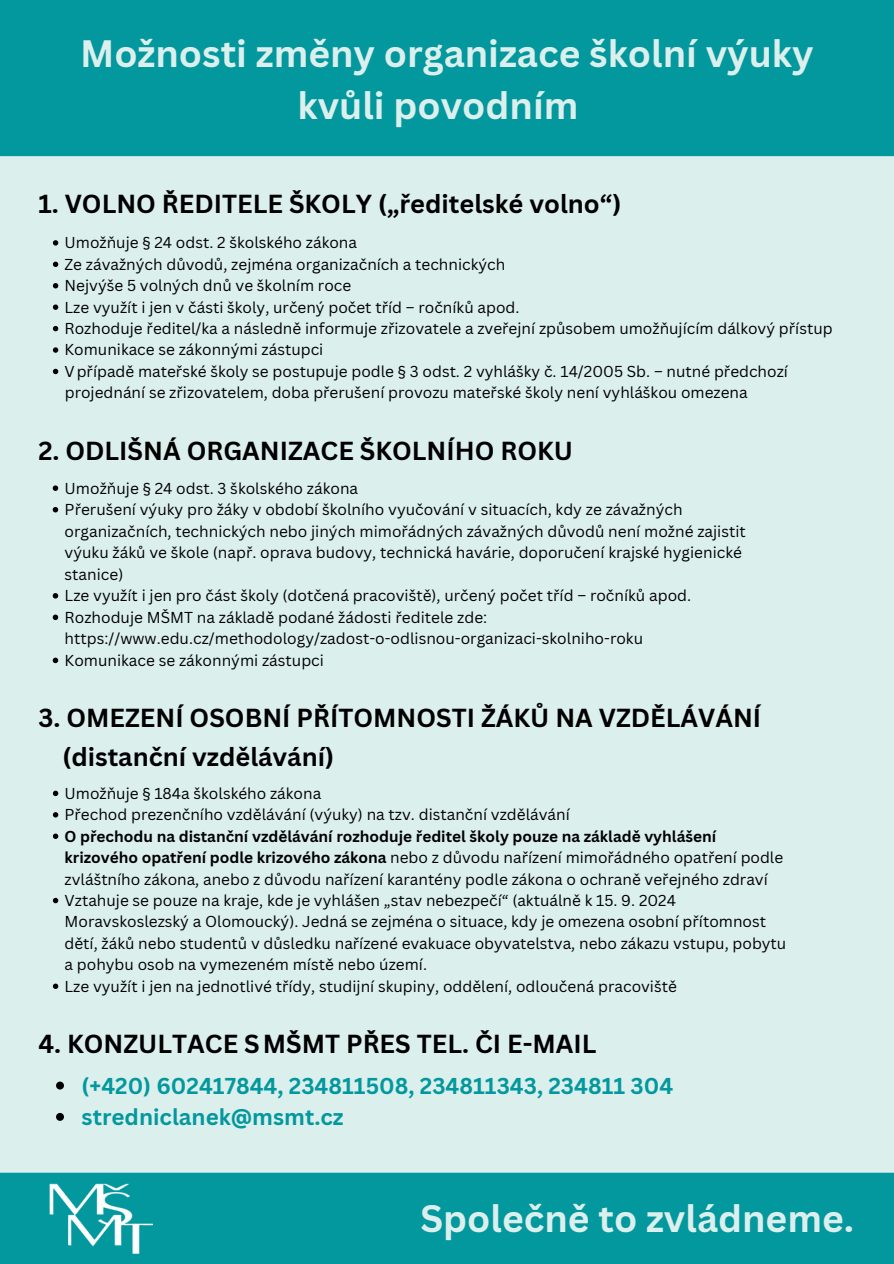
<style>
.page{position:relative;width:894px;height:1264px;background:#fff}
.page>*{position:absolute;margin:0;border:0;box-sizing:border-box;transform-origin:0 0}
.t1{font:700 37.2px/51.6px "Canva Sans";color:#dbefed;text-align:center}
.t2{font:700 25.35px/38.8px "Canva Sans";color:#000}
.t3{font:700 22.35px "Canva Sans";color:#03989e}
.t4{font:15.45px/21.5px "Canva Sans";color:#000}
.s1{font-weight:700}
</style>
<div class="page">
<div style="left:0;top:0;width:893px;height:1263px;background:#dbefed"></div>
<div style="left:0;top:0;width:893px;height:157px;background:#03989e"></div>
<svg style="left:0;top:1120px;width:893px;height:96px"></svg>
<div style="left:0;top:1216px;width:893px;height:47px;background:#03989e"></div>
<img style="left:43px;top:1174px;width:117px;height:80px">
<svg style="left:53px;top:240px;width:5px;height:5px"></svg>
<svg style="left:53px;top:262px;width:5px;height:5px"></svg>
<svg style="left:53px;top:283px;width:5px;height:5px"></svg>
<svg style="left:53px;top:304px;width:5px;height:6px"></svg>
<svg style="left:53px;top:326px;width:5px;height:5px"></svg>
<svg style="left:53px;top:347px;width:5px;height:6px"></svg>
<svg style="left:53px;top:369px;width:5px;height:5px"></svg>
<svg style="left:53px;top:485px;width:5px;height:6px"></svg>
<svg style="left:53px;top:507px;width:5px;height:5px"></svg>
<svg style="left:53px;top:593px;width:5px;height:5px"></svg>
<svg style="left:53px;top:614px;width:5px;height:6px"></svg>
<svg style="left:53px;top:657px;width:5px;height:6px"></svg>
<svg style="left:53px;top:790px;width:5px;height:6px"></svg>
<svg style="left:53px;top:812px;width:5px;height:5px"></svg>
<svg style="left:53px;top:833px;width:5px;height:6px"></svg>
<svg style="left:53px;top:897px;width:5px;height:6px"></svg>
<svg style="left:53px;top:983px;width:5px;height:5px"></svg>
<svg style="left:56px;top:1081px;width:8px;height:8px"></svg>
<svg style="left:56px;top:1113px;width:8px;height:7px"></svg>
<h3 class="t1" style="left:80px;top:27px;width:734px">Možnosti změny organizace školní výuky kvůli povodním</h3>
<h2 class="t2" style="left:38px;top:183px;width:584px">1. VOLNO ŘEDITELE ŠKOLY („ředitelské volno“)</h2>
<p class="t4" style="left:65px;top:231px;width:294px">Umožňuje § 24 odst. 2 školského zákona</p>
<p class="t4" style="left:65px;top:253px;width:442px">Ze závažných důvodů, zejména organizačních a technických</p>
<p class="t4" style="left:65px;top:274px;width:288px">Nejvýše 5 volných dnů ve školním roce</p>
<p class="t4" style="left:65px;top:296px;width:456px">Lze využít i jen v části školy, určený počet tříd – ročníků apod.</p>
<p class="t4" style="left:65px;top:317px;width:769px">Rozhoduje ředitel/ka a následně informuje zřizovatele a zveřejní způsobem umožňujícím dálkový přístup</p>
<p class="t4" style="left:65px;top:339px;width:260px">Komunikace se zákonnými zástupci</p>
<p class="t4" style="left:65px;top:360px;width:724px">Vpřípadě mateřské školy se postupuje podle § 3 odst. 2 vyhlášky č. 14/2005 Sb. – nutné předchozí</p>
<p class="t4" style="left:65px;top:381px;width:684px">projednání se zřizovatelem, doba přerušení provozu mateřské školy není vyhláškou omezena</p>
<h3 class="t2" style="left:38px;top:430px;width:536px">2. ODLIŠNÁ ORGANIZACE ŠKOLNÍHO ROKU</h3>
<p class="t4" style="left:65px;top:477px;width:295px">Umožňuje § 24 odst. 3 školského zákona</p>
<p class="t4" style="left:65px;top:498px;width:682px">Přerušení výuky pro žáky v období školního vyučování v situacích, kdy ze závažných organizačních, technických nebo jiných mimořádných závažných důvodů není možné zajistit výuku žáků ve škole (např. oprava budovy, technická havárie, doporučení krajské hygienické stanice)</p>
<p class="t4" style="left:65px;top:584px;width:628px">Lze využít i jen pro část školy (dotčená pracoviště), určený počet tříd – ročníků apod.</p>
<p class="t4" style="left:65px;top:606px;width:580px">Rozhoduje MŠMT na základě podané žádosti ředitele zde: https://www.edu.cz/methodology/zadost-o-odlisnou-organizaci-skolniho-roku</p>
<p class="t4" style="left:65px;top:649px;width:261px">Komunikace se zákonnými zástupci</p>
<h2 class="t2" style="left:62px;top:697px;width:700px;text-indent:-24px">3. OMEZENÍ OSOBNÍ PŘÍTOMNOSTI ŽÁKŮ NA VZDĚLÁVÁNÍ (distanční vzdělávání)</h2>
<p class="t4" style="left:65px;top:782px;width:258px">Umožňuje § 184a školského zákona</p>
<p class="t4" style="left:65px;top:803px;width:506px">Přechod prezenčního vzdělávání (výuky) na tzv. distanční vzdělávání</p>
<p class="t4" style="left:65px;top:825px;width:720px"><span class="s1">O přechodu na distanční vzdělávání rozhoduje ředitel školy pouze na základě vyhlášení krizového opatření podle krizového zákona</span> nebo z důvodu nařízení mimořádného opatření podle zvláštního zákona, anebo z důvodu nařízení karantény podle zákona o ochraně veřejného zdraví</p>
<p class="t4" style="left:65px;top:889px;width:723px">Vztahuje se pouze na kraje, kde je vyhlášen „stav nebezpečí“ (aktuálně k 15. 9. 2024<br>Moravskoslezský a Olomoucký). Jedná se zejména o situace, kdy je omezena osobní přítomnost dětí, žáků nebo studentů v důsledku nařízené evakuace obyvatelstva, nebo zákazu vstupu, pobytu a pohybu osob na vymezeném místě nebo území.</p>
<p class="t4" style="left:65px;top:974px;width:613px">Lze využít i jen na jednotlivé třídy, studijní skupiny, oddělení, odloučená pracoviště</p>
<p class="t2" style="left:38px;top:1023px;width:559px">4. KONZULTACE SMŠMT PŘES TEL. ČI E-MAIL</p>
<p class="t3" style="left:82px;top:1069px;width:593px">(+420) 602417844, 234811508, 234811343, 234811 304</p>
<p class="t3" style="left:82px;top:1101px;width:263px">stredniclanek@msmt.cz</p>
<h1 class="t1" style="left:420px;top:1191px;width:435px">Společně to zvládneme.</h1>
</div>
